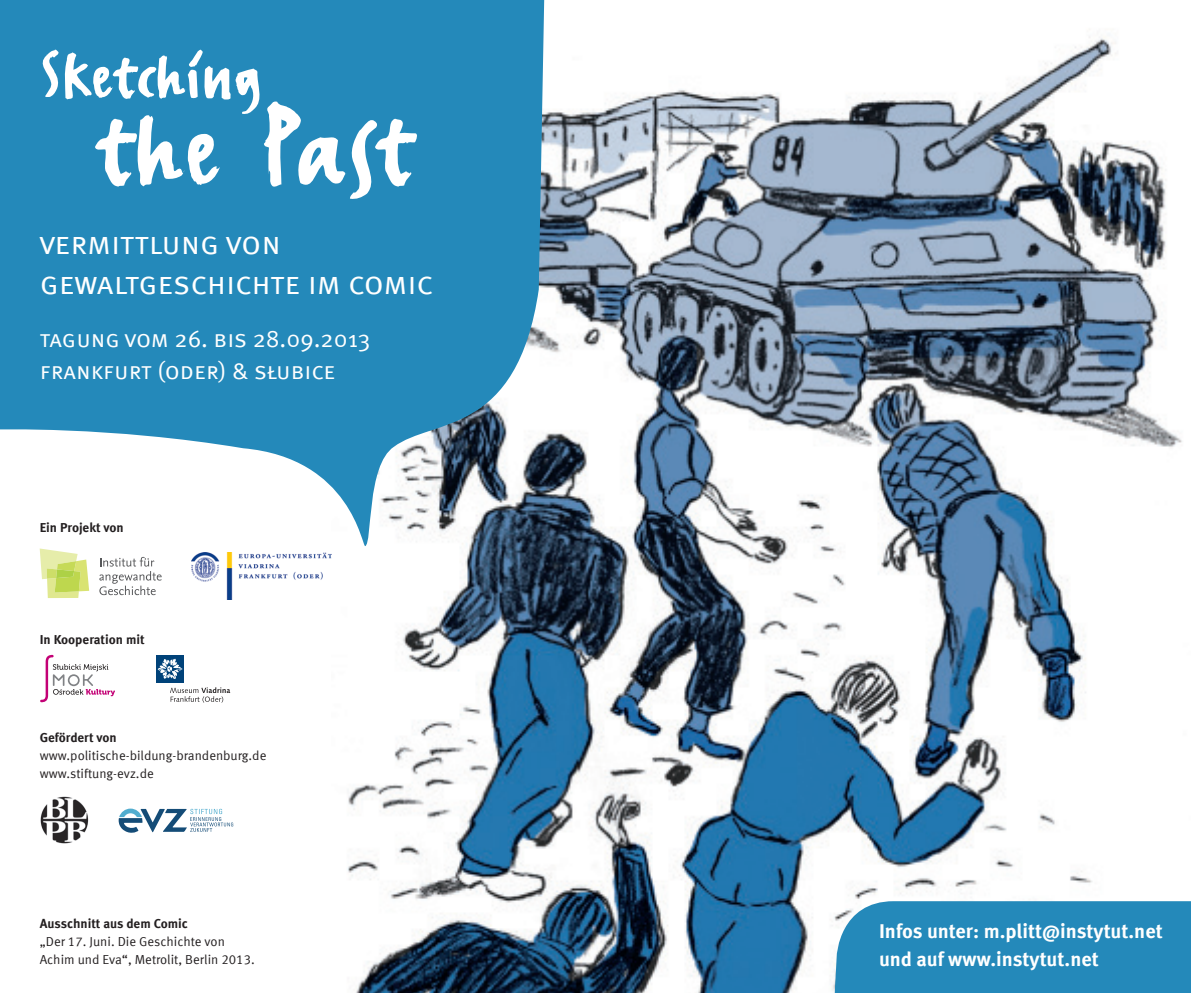
<style>
.page{position:relative;width:1191px;height:993px;background:#fff}
.page>*{position:absolute;margin:0;border:0;box-sizing:border-box;transform-origin:0 0}
.t1{font:128px "FF Erikrighthand";letter-spacing:.03em;color:#fff}
.t2{font:78px "FF Erikrighthand";letter-spacing:.03em;color:#fff}
.t3{font:32px/40px "Meta Sc Offc Pro Norm";letter-spacing:-.01em;color:#fff}
.t4{font:24px/32px "Meta Sc Offc Pro Norm";color:#fff}
.t5{font:700 20px/28px "Meta Offc Pro";color:#fff}
.t6{font:13px/18px "Meta Offc Pro Norm";color:#231f20}
.t7{font:700 13px "Meta Offc Pro";color:#231f20}
</style>
<div class="page">
<img style="left:347px;top:36px;width:835px;height:956px">
<svg style="left:0;top:0;width:546px;height:547px;fill:#2489ba"></svg>
<svg style="left:40px;top:548px;width:49px;height:50px"></svg>
<svg style="left:99px;top:556px;width:63px;height:39px"></svg>
<img style="left:191px;top:552px;width:140px;height:47px">
<img style="left:40px;top:796px;width:49px;height:48px">
<svg style="left:119px;top:808px;width:114px;height:24px"></svg>
<svg style="left:40px;top:654px;width:75px;height:48px"></svg>
<div style="left:833px;top:900px;width:358px;height:92px;background:#2489ba"></div>
<div style="left:156px;top:654px;width:28px;height:28px;background:#004279"></div>
<svg style="left:157px;top:658px;width:25px;height:21px"></svg>
<svg style="left:170px;top:687px;width:60px;height:15px"></svg>
<h2 class="t2" style="left:40px;top:28px;width:222px">Sketching</h2>
<h1 class="t1" style="left:98px;top:70px;width:316px">the Past</h1>
<h3 class="t3" style="left:40px;top:221px;width:395px">vermittlung von gewaltgeschichte im comic</h3>
<h3 class="t4" style="left:40px;top:321px;width:332px">tagung vom 26. bis 28.09.2013 frankfurt (oder) &amp; słubice</h3>
<p class="t7" style="left:40px;top:517px;width:85px">Ein Projekt von</p>
<p class="t7" style="left:40px;top:628px;width:107px">In Kooperation mit</p>
<p class="t7" style="left:40px;top:726px;width:78px">Gefördert von</p>
<p class="t6" style="left:40px;top:745px;width:228px">www.politische-bildung-brandenburg.de www.stiftung-evz.de</p>
<p class="t7" style="left:40px;top:913px;width:150px">Ausschnitt aus dem Comic</p>
<p class="t6" style="left:40px;top:931px;width:217px">„Der 17. Juni. Die Geschichte von<br>Achim und Eva“, Metrolit, Berlin 2013.</p>
<h3 class="t5" style="left:879px;top:915px;width:285px">Infos unter: m.plitt@instytut.net und auf www.instytut.net</h3>
</div>
